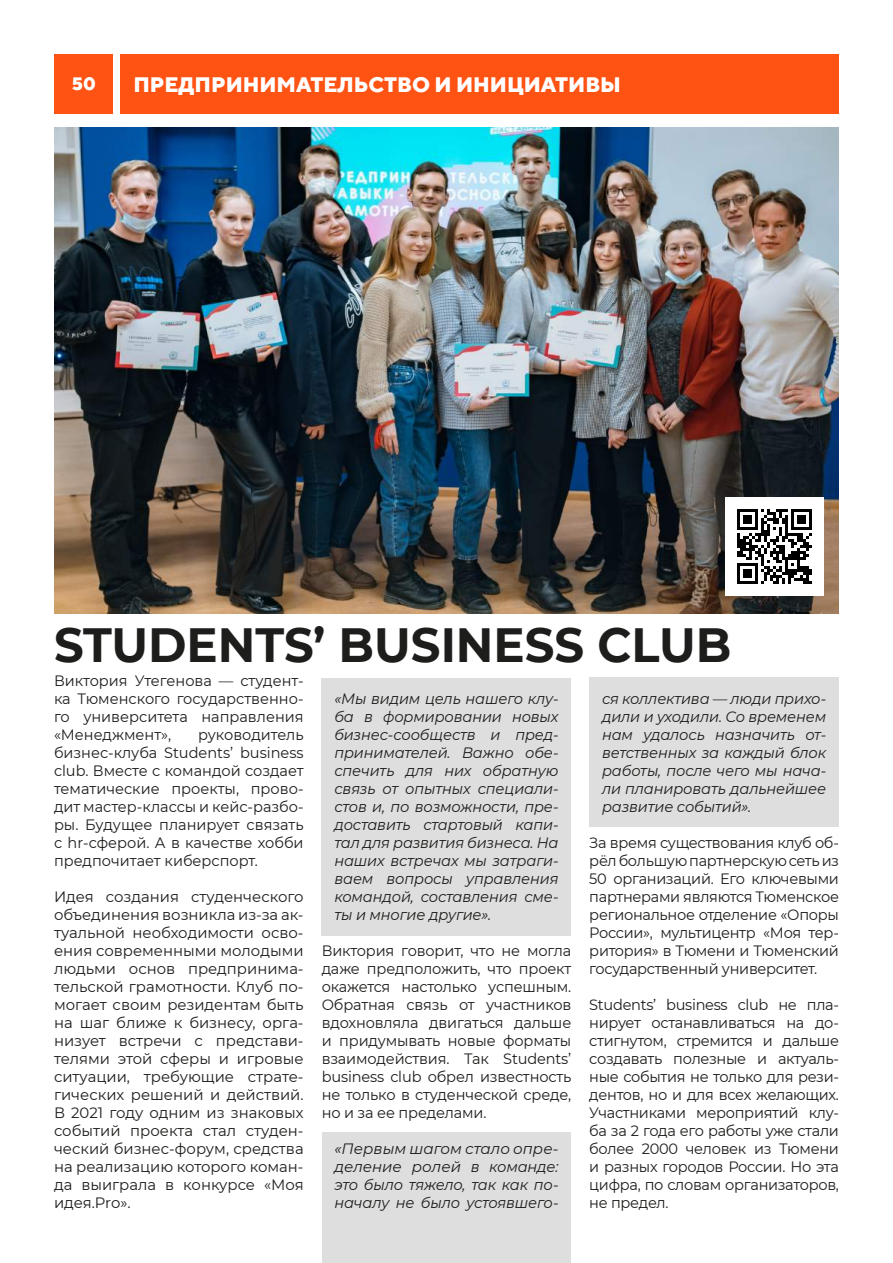
<style>
.page{position:relative;width:893px;height:1263px;background:#fff}
.page>*{position:absolute;margin:0;border:0;box-sizing:border-box;transform-origin:0 0}
.t1{font:700 48px "Montserrat";color:#1d1d1b}
.t2{font:800 21px "TT Norms";color:#fff}
.t3{font:800 18px "TT Norms";color:#fff}
.t4{font:15px/18px "Montserrat";letter-spacing:-.01em;color:#1d1d1b;text-align:justify}
.t5{font:italic 15px/18px "Montserrat";letter-spacing:-.01em;color:#1d1d1b;text-align:justify}
</style>
<div class="page">
<div style="left:54px;top:54px;width:785px;height:60px;background:#ff5314"></div>
<div style="left:114px;top:51px;width:6px;height:65px;background:#fff"></div>
<div style="left:322px;top:1132px;width:249px;height:131px;background:#dedede"></div>
<div style="left:589px;top:678px;width:250px;height:149px;background:#dedede"></div>
<div style="left:322px;top:678px;width:249px;height:257px;background:#dedede"></div>
<img style="left:54px;top:128px;width:785px;height:485px">
<img style="left:725px;top:497px;width:98px;height:98px">
<p class="t3" style="left:72px;top:73px;width:26px">50</p>
<h2 class="t2" style="left:133px;top:71px;width:489px">ПРЕДПРИНИМАТЕЛЬСТВО И ИНИЦИАТИВЫ</h2>
<h1 class="t1" style="left:54px;top:610px;width:679px">STUDENTS’ BUSINESS CLUB</h1>
<p class="t4" style="left:54px;top:671px;width:251px">Виктория Утегенова — студент&shy;ка Тюменского государственно&shy;го университета направления «Менеджмент»,</p>
<p class="t4" style="left:54px;top:725px;width:251px;text-indent:144px">руководитель бизнес-клуба Students’ business club. Вместе с командой создает тематические проекты, прово&shy;дит мастер-классы и кейс-разбо&shy;ры. Будущее планирует связать с hr-сферой. А в качестве хобби предпочитает киберспорт.</p>
<p class="t4" style="left:54px;top:887px;width:251px">Идея создания студенческого объединения возникла из-за ак&shy;туальной необходимости осво&shy;ения современными молодыми людьми основ предпринима&shy;тельской грамотности. Клуб по&shy;могает своим резидентам быть на шаг ближе к бизнесу, орга&shy;низует встречи с представи&shy;телями этой сферы и игровые ситуации, требующие страте&shy;гических решений и действий.<br>В 2021 году одним из знаковых событий проекта стал студен&shy;ческий бизнес-форум, средства на реализацию которого коман&shy;да выиграла в конкурсе «Моя идея.Pro».</p>
<p class="t5" style="left:334px;top:689px;width:226px">«Мы видим цель нашего клу&shy;ба в формировании новых бизнес-сообществ и пред&shy;принимателей. Важно обе&shy;спечить для них обратную связь от опытных специали&shy;стов и, по возможности, пре&shy;доставить стартовый капи&shy;тал для развития бизнеса. На наших встречах мы затраги&shy;ваем вопросы управления командой, составления сме&shy;ты и многие другие».</p>
<p class="t4" style="left:322px;top:941px;width:251px">Виктория говорит, что не могла даже предположить, что проект окажется настолько успешным.<br>Обратная связь от участников вдохновляла двигаться дальше и придумывать новые форматы взаимодействия. Так Students’ business club обрел известность не только в студенческой среде, но и за ее пределами.</p>
<p class="t5" style="left:334px;top:1139px;width:226px">«Первым шагом стало опре&shy;деление ролей в команде: это было тяжело, так как по&shy;началу не было устоявшего-</p>
<p class="t5" style="left:602px;top:689px;width:226px">ся коллектива — люди прихо&shy;дили и уходили. Со временем нам удалось назначить от&shy;ветственных за каждый блок работы, после чего мы нача&shy;ли планировать дальнейшее развитие событий».</p>
<p class="t4" style="left:589px;top:833px;width:251px">За время существования клуб об&shy;рёл большую партнерскую сеть из 50 организаций. Его ключевыми партнерами являются Тюменское региональное отделение «Опоры России», мультицентр «Моя тер&shy;ритория» в Тюмени и Тюменский государственный университет.</p>
<p class="t4" style="left:589px;top:995px;width:251px">Students’ business club не пла&shy;нирует останавливаться на до&shy;стигнутом, стремится и дальше создавать полезные и актуаль&shy;ные события не только для рези&shy;дентов, но и для всех желающих.<br>Участниками мероприятий клу&shy;ба за 2 года его работы уже стали более 2000 человек из Тюмени и разных городов России. Но эта цифра, по словам организаторов, не предел.</p>
</div>
